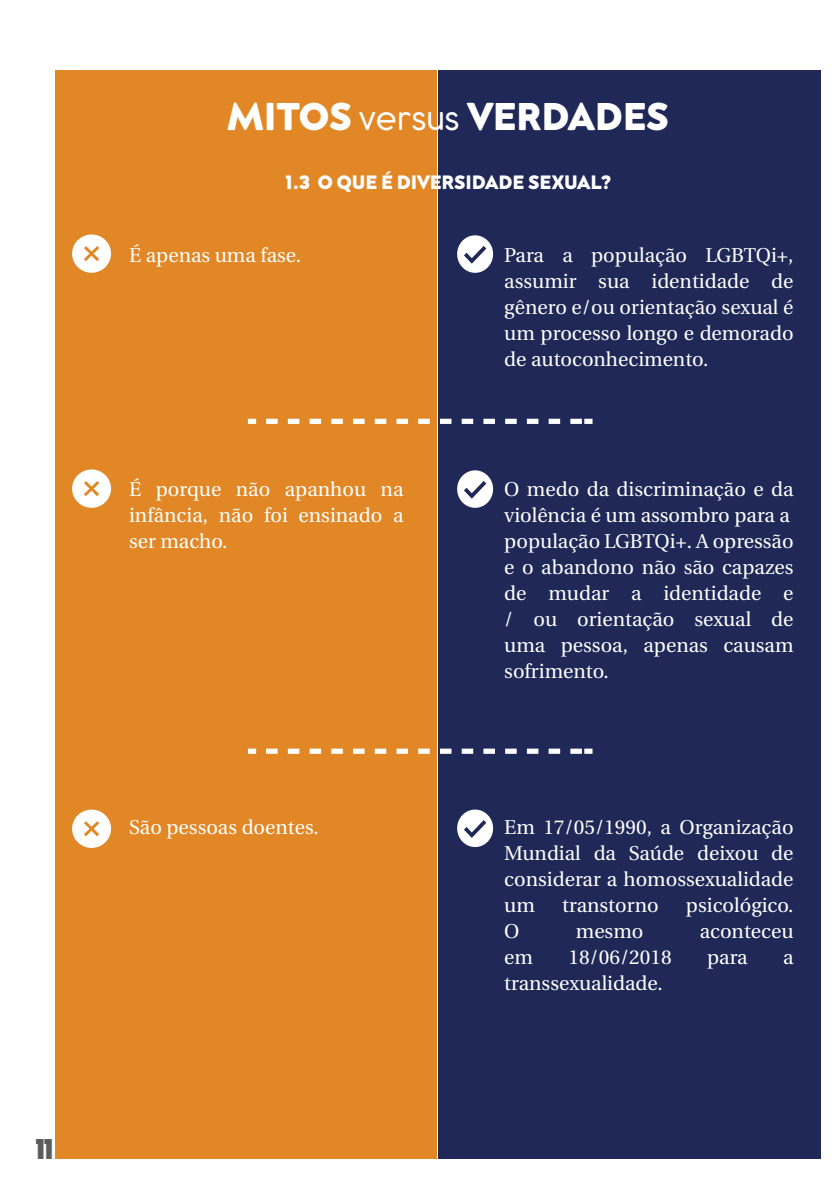
<style>
.page{position:relative;width:840px;height:1191px;background:#fff}
.page>*{position:absolute;margin:0;border:0;box-sizing:border-box;transform-origin:0 0}
.t1{font:800 40px "Neufreit";color:#fff}
.t2{font:20px/26px "Heuristica";color:#fff;text-align:justify}
.t3{font:800 20px "Neufreit";color:#fff}
.t4{font:800 20px "moon get";color:#5c5c5f}
.s1{font-family:"Cocogoose";font-weight:300;font-size:28px}
</style>
<div class="page">
<div style="left:438px;top:71px;width:382px;height:1088px;background:#1f2857"></div>
<div style="left:56px;top:71px;width:381px;height:1088px;background:#e18725"></div>
<svg style="left:250px;top:419px;width:3px;height:5px"></svg>
<svg style="left:268px;top:419px;width:311px;height:5px"></svg>
<svg style="left:586px;top:419px;width:3px;height:5px"></svg>
<svg style="left:250px;top:748px;width:3px;height:6px"></svg>
<svg style="left:268px;top:748px;width:311px;height:6px"></svg>
<svg style="left:586px;top:748px;width:3px;height:6px"></svg>
<svg style="left:457px;top:235px;width:36px;height:38px"></svg>
<svg style="left:457px;top:470px;width:36px;height:38px"></svg>
<svg style="left:457px;top:809px;width:36px;height:38px"></svg>
<svg style="left:72px;top:234px;width:39px;height:39px"></svg>
<svg style="left:72px;top:469px;width:39px;height:39px"></svg>
<svg style="left:72px;top:809px;width:39px;height:39px"></svg>
<p class="t4" style="left:36px;top:1136px;width:18px">11</p>
<h1 class="t1" style="left:227px;top:92px;width:443px">MITOS <span class="s1">VERSUS</span> VERDADES</h1>
<p class="t3" style="left:285px;top:170px;width:326px">1.3 O QUE É DIVERSIDADE SEXUAL?</p>
<p class="t2" style="left:129px;top:242px;width:173px">É apenas uma fase.</p>
<p class="t2" style="left:504px;top:242px;width:290px">Para a população LGBTQi+, assumir sua identidade de gênero e/ou orientação sexual é um processo longo e demorado de autoconhecimento.</p>
<p class="t2" style="left:129px;top:476px;width:276px">É porque não apanhou na infância, não foi ensinado a ser macho.</p>
<p class="t2" style="left:504px;top:476px;width:290px;text-align:left">O medo da discriminação e da violência é um assombro para a população LGBTQi+. A opressão e o abandono não são capazes de mudar a identidade e / ou orientação sexual de uma pessoa, apenas causam sofrimento.</p>
<p class="t2" style="left:129px;top:814px;width:191px">São pessoas doentes.</p>
<p class="t2" style="left:504px;top:814px;width:290px">Em 17/05/1990, a Organização Mundial da Saúde deixou de considerar a homossexualidade um</p>
<p class="t2" style="left:562px;top:892px;width:98px">transtorno</p>
<p class="t2" style="left:685px;top:892px;width:109px">psicológico.</p>
<p class="t2" style="left:504px;top:918px;width:17px">O</p>
<p class="t2" style="left:575px;top:918px;width:69px">mesmo</p>
<p class="t2" style="left:699px;top:918px;width:95px">aconteceu</p>
<p class="t2" style="left:504px;top:944px;width:30px">em</p>
<p class="t2" style="left:568px;top:944px;width:105px">18/06/2018</p>
<p class="t2" style="left:706px;top:944px;width:42px">para</p>
<p class="t2" style="left:782px;top:944px;width:12px">a</p>
<p class="t2" style="left:504px;top:970px;width:160px">transsexualidade.</p>
</div>
